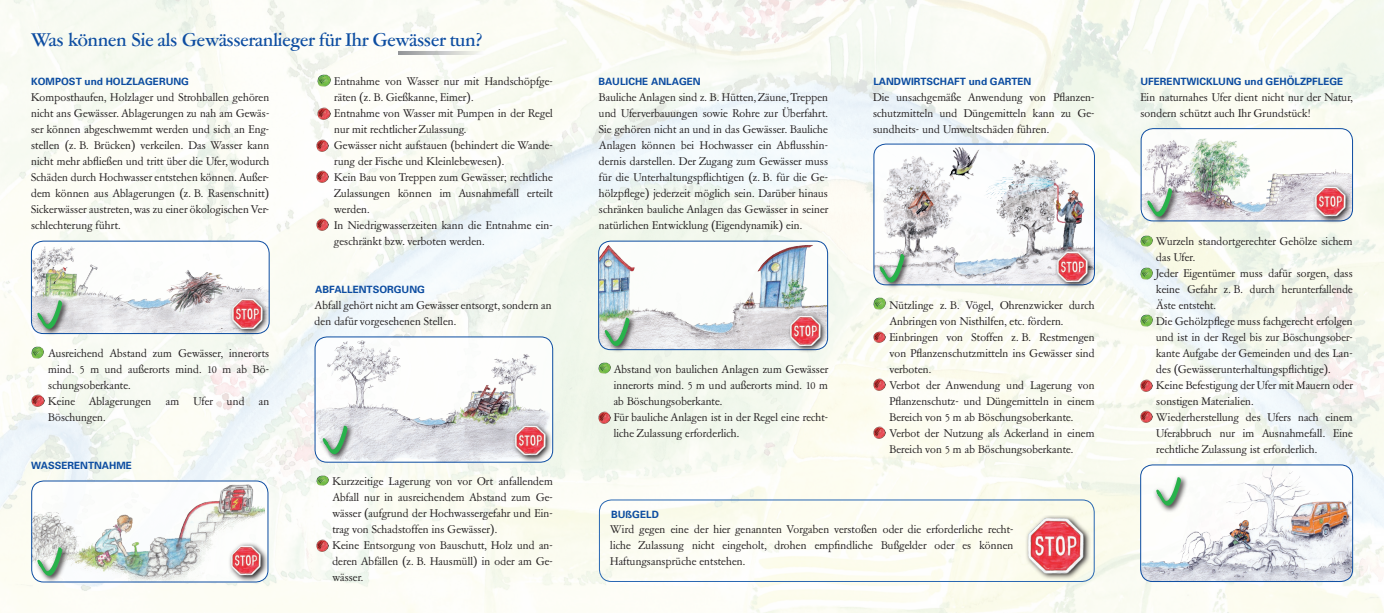
<style>
.page{position:relative;width:1384px;height:613px;background:#fff}
.page>*{position:absolute;margin:0;border:0;box-sizing:border-box;transform-origin:0 0}
.t1{font:500 18px "Garamont BQ";letter-spacing:.005em;color:#0d4da1}
.t2{font:11px/16px "Garamont BQ";color:#231f20}
.t3{font:700 10px "Univers";color:#0d4da1}
</style>
<div class="page">
<img style="left:0;top:0;width:1383px;height:612px">
<hr style="left:398px;top:51px;width:85px;height:3px;background:#939598">
<svg style="left:598px;top:362px;width:12px;height:11px"></svg>
<svg style="left:598px;top:411px;width:13px;height:12px"></svg>
<svg style="left:31px;top:346px;width:12px;height:12px"></svg>
<svg style="left:32px;top:394px;width:12px;height:12px"></svg>
<img style="left:32px;top:243px;width:237px;height:90px">
<div style="left:31px;top:241px;width:238px;height:92px;border:1px solid #0d4da1;border-radius:12px"></div>
<svg style="left:229px;top:296px;width:40px;height:40px"></svg>
<img style="left:231px;top:298px;width:32px;height:31px">
<svg style="left:34px;top:297px;width:35px;height:39px"></svg>
<svg style="left:37px;top:300px;width:25px;height:28px"></svg>
<svg style="left:318px;top:75px;width:12px;height:12px"></svg>
<img style="left:32px;top:480px;width:232px;height:102px">
<div style="left:31px;top:480px;width:237px;height:102px;border:1px solid #0d4da1;border-radius:12px"></div>
<svg style="left:228px;top:542px;width:40px;height:40px"></svg>
<img style="left:230px;top:545px;width:32px;height:30px">
<svg style="left:34px;top:543px;width:35px;height:39px"></svg>
<svg style="left:37px;top:546px;width:25px;height:29px"></svg>
<img style="left:598px;top:240px;width:229px;height:109px">
<div style="left:598px;top:241px;width:229px;height:109px;border:1px solid #0d4da1;border-radius:12px"></div>
<svg style="left:787px;top:312px;width:40px;height:40px"></svg>
<img style="left:789px;top:315px;width:32px;height:31px">
<svg style="left:601px;top:314px;width:36px;height:39px"></svg>
<svg style="left:604px;top:317px;width:25px;height:29px"></svg>
<svg style="left:1140px;top:314px;width:12px;height:12px"></svg>
<svg style="left:1140px;top:379px;width:12px;height:12px"></svg>
<svg style="left:1140px;top:410px;width:12px;height:12px"></svg>
<img style="left:1140px;top:128px;width:212px;height:93px">
<div style="left:1140px;top:128px;width:212px;height:93px;border:1px solid #0d4da1;border-radius:12px"></div>
<svg style="left:1312px;top:183px;width:40px;height:40px"></svg>
<img style="left:1314px;top:186px;width:32px;height:31px">
<svg style="left:1144px;top:185px;width:35px;height:39px"></svg>
<svg style="left:1147px;top:187px;width:25px;height:29px"></svg>
<svg style="left:1140px;top:267px;width:12px;height:12px"></svg>
<svg style="left:316px;top:475px;width:12px;height:10px"></svg>
<svg style="left:316px;top:538px;width:13px;height:12px"></svg>
<img style="left:316px;top:337px;width:235px;height:125px">
<svg style="left:512px;top:422px;width:40px;height:40px"></svg>
<img style="left:515px;top:425px;width:31px;height:30px">
<div style="left:315px;top:336px;width:238px;height:126px;border:1px solid #0d4da1;border-radius:12px"></div>
<svg style="left:319px;top:422px;width:36px;height:39px"></svg>
<svg style="left:323px;top:425px;width:25px;height:29px"></svg>
<svg style="left:316px;top:139px;width:13px;height:12px"></svg>
<svg style="left:316px;top:170px;width:13px;height:12px"></svg>
<svg style="left:316px;top:218px;width:13px;height:12px"></svg>
<svg style="left:873px;top:331px;width:12px;height:12px"></svg>
<svg style="left:873px;top:378px;width:12px;height:12px"></svg>
<svg style="left:873px;top:298px;width:12px;height:11px"></svg>
<img style="left:873px;top:144px;width:221px;height:140px">
<div style="left:873px;top:144px;width:221px;height:141px;border:1px solid #0d4da1;border-radius:12px"></div>
<svg style="left:1054px;top:249px;width:40px;height:40px"></svg>
<img style="left:1056px;top:252px;width:32px;height:30px">
<svg style="left:876px;top:250px;width:35px;height:39px"></svg>
<svg style="left:879px;top:253px;width:25px;height:29px"></svg>
<svg style="left:318px;top:107px;width:12px;height:12px"></svg>
<svg style="left:1024px;top:514px;width:66px;height:66px"></svg>
<img style="left:1026px;top:517px;width:59px;height:57px">
<div style="left:599px;top:499px;width:495px;height:82px;border:1px solid #2867b2;border-radius:12px"></div>
<img style="left:1140px;top:465px;width:212px;height:116px">
<svg style="left:1153px;top:473px;width:35px;height:39px"></svg>
<svg style="left:1156px;top:476px;width:25px;height:29px"></svg>
<div style="left:1140px;top:464px;width:212px;height:117px;border:1px solid #0d4da1;border-radius:12px"></div>
<svg style="left:1140px;top:235px;width:12px;height:12px"></svg>
<svg style="left:873px;top:426px;width:12px;height:12px"></svg>
<h1 class="t1" style="left:31px;top:29px;width:453px">Was können Sie als Gewässeranlieger für Ihr Gewässer tun?</h1>
<p class="t3" style="left:31px;top:74px;width:159px">KOMPOST und HOLZLAGERUNG</p>
<p class="t2" style="left:31px;top:89px;width:240px;text-align:justify">Komposthaufen, Holzlager und Strohballen gehören nicht ans Gewässer. Ablagerungen zu nah am Gewäs&shy;ser können abgeschwemmt werden und sich an Eng&shy;stellen (z. B. Brücken) verkeilen. Das Wasser kann nicht mehr abfließen und tritt über die Ufer, wodurch Schäden durch Hochwasser entstehen können. Außer&shy;dem können aus Ablagerungen (z. B. Rasenschnitt)<br>Sickerwässer austreten, was zu einer ökologischen Ver&shy;schlechterung führt.</p>
<p class="t2" style="left:48px;top:345px;width:223px">Ausreichend Abstand zum Gewässer, innerorts mind. 5 m und außerorts mind. 10 m ab Bö&shy;schungsoberkante.<br>Keine Ablagerungen</p>
<p class="t2" style="left:166px;top:393px;width:15px">am</p>
<p class="t2" style="left:193px;top:393px;width:21px">Ufer</p>
<p class="t2" style="left:227px;top:393px;width:19px">und</p>
<p class="t2" style="left:259px;top:393px;width:12px">an</p>
<p class="t2" style="left:48px;top:409px;width:59px">Böschungen.</p>
<p class="t3" style="left:31px;top:458px;width:102px">WASSERENTNAHME</p>
<p class="t2" style="left:334px;top:73px;width:220px">Entnahme von Wasser nur mit Handschöpfge&shy;räten (z. B. Gießkanne, Eimer).<br>Entnahme von Wasser mit Pumpen in der Regel nur mit rechtlicher Zulassung.<br>Gewässer nicht aufstauen (behindert die Wande&shy;rung der Fische und Kleinlebewesen).<br>Kein Bau von Treppen zum Gewässer; rechtliche Zulassungen können im Ausnahmefall erteilt werden.<br>In Niedrigwasserzeiten kann die Entnahme ein&shy;geschränkt bzw. verboten werden.</p>
<p class="t3" style="left:315px;top:282px;width:111px">ABFALLENTSORGUNG</p>
<p class="t2" style="left:314px;top:297px;width:238px">Abfall gehört nicht am Gewässer entsorgt, sondern an den dafür vorgesehenen Stellen.</p>
<p class="t2" style="left:332px;top:473px;width:222px">Kurzzeitige Lagerung von vor Ort anfallendem Abfall nur in ausreichendem Abstand zum Ge&shy;wässer (aufgrund der Hochwassergefahr und Ein&shy;trag von Schadstoffen ins Gewässer).<br>Keine Entsorgung von Bauschutt, Holz und an&shy;deren Abfällen (z. B. Hausmüll) in oder am Ge&shy;wässer.</p>
<p class="t3" style="left:598px;top:74px;width:104px">BAULICHE ANLAGEN</p>
<p class="t2" style="left:599px;top:89px;width:231px;text-align:justify">Bauliche Anlagen sind z. B. Hütten, Zäune, Treppen und Uferverbauungen sowie Rohre zur Überfahrt.<br>Sie gehören nicht an und in das Gewässer. Bauliche Anlagen können bei Hochwasser ein Abflusshin&shy;dernis darstellen. Der Zugang zum Gewässer muss für die Unterhaltungspflichtigen (z. B. für die Ge&shy;hölzpflege) jederzeit möglich sein. Darüber hinaus schränken bauliche Anlagen das Gewässer in seiner natürlichen Entwicklung (Eigendynamik) ein.</p>
<p class="t2" style="left:613px;top:361px;width:216px">Abstand von baulichen Anlagen zum Gewässer innerorts mind. 5 m und außerorts mind. 10 m ab Böschungsoberkante.<br>Für bauliche Anlagen ist in der Regel eine recht&shy;liche Zulassung erforderlich.</p>
<p class="t3" style="left:611px;top:508px;width:49px">BUßGELD</p>
<p class="t3" style="left:873px;top:74px;width:159px">LANDWIRTSCHAFT und GARTEN</p>
<p class="t2" style="left:873px;top:89px;width:223px;text-align:justify">Die unsachgemäße Anwendung von Pflanzen&shy;schutzmitteln und Düngemitteln kann zu Ge&shy;sundheits- und Umweltschäden führen.</p>
<p class="t2" style="left:889px;top:297px;width:207px">Nützlinge z. B. Vögel, Ohrenzwicker durch Anbringen von Nisthilfen, etc. fördern.<br>Einbringen von Stoffen z. B. Restmengen von Pflanzenschutzmitteln ins Gewässer sind verboten.<br>Verbot der Anwendung und Lagerung von Pflanzenschutz- und Düngemitteln in einem Bereich von 5 m ab Böschungsoberkante.<br>Verbot der Nutzung als Ackerland in einem Bereich von 5 m ab Böschungsoberkante.</p>
<p class="t2" style="left:610px;top:521px;width:405px;text-align:justify">Wird gegen eine der hier genannten Vorgaben verstoßen oder die erforderliche recht&shy;liche Zulassung nicht eingeholt, drohen empfindliche Bußgelder oder es können Haftungsansprüche entstehen.</p>
<p class="t3" style="left:1140px;top:74px;width:204px">UFERENTWICKLUNG und GEHÖLZPFLEGE</p>
<p class="t2" style="left:1140px;top:89px;width:214px">Ein naturnahes Ufer dient nicht nur der Natur, sondern schützt auch Ihr Grundstück!</p>
<p class="t2" style="left:1156px;top:233px;width:198px">Wurzeln standortgerechter Gehölze sichern das Ufer.<br>Jeder Eigentümer muss dafür sorgen, dass keine Gefahr z. B. durch herunterfallende Äste entsteht.<br>Die Gehölzpflege muss fachgerecht erfolgen und ist in der Regel bis zur Böschungsober&shy;kante Aufgabe der Gemeinden und des Lan&shy;des (Gewässerunterhaltungspflichtige).<br>Keine Befestigung der Ufer mit Mauern oder sonstigen Materialien.<br>Wiederherstellung des Ufers nach einem Uferabbruch nur im Ausnahmefall. Eine rechtliche Zulassung ist erforderlich.</p>
</div>
